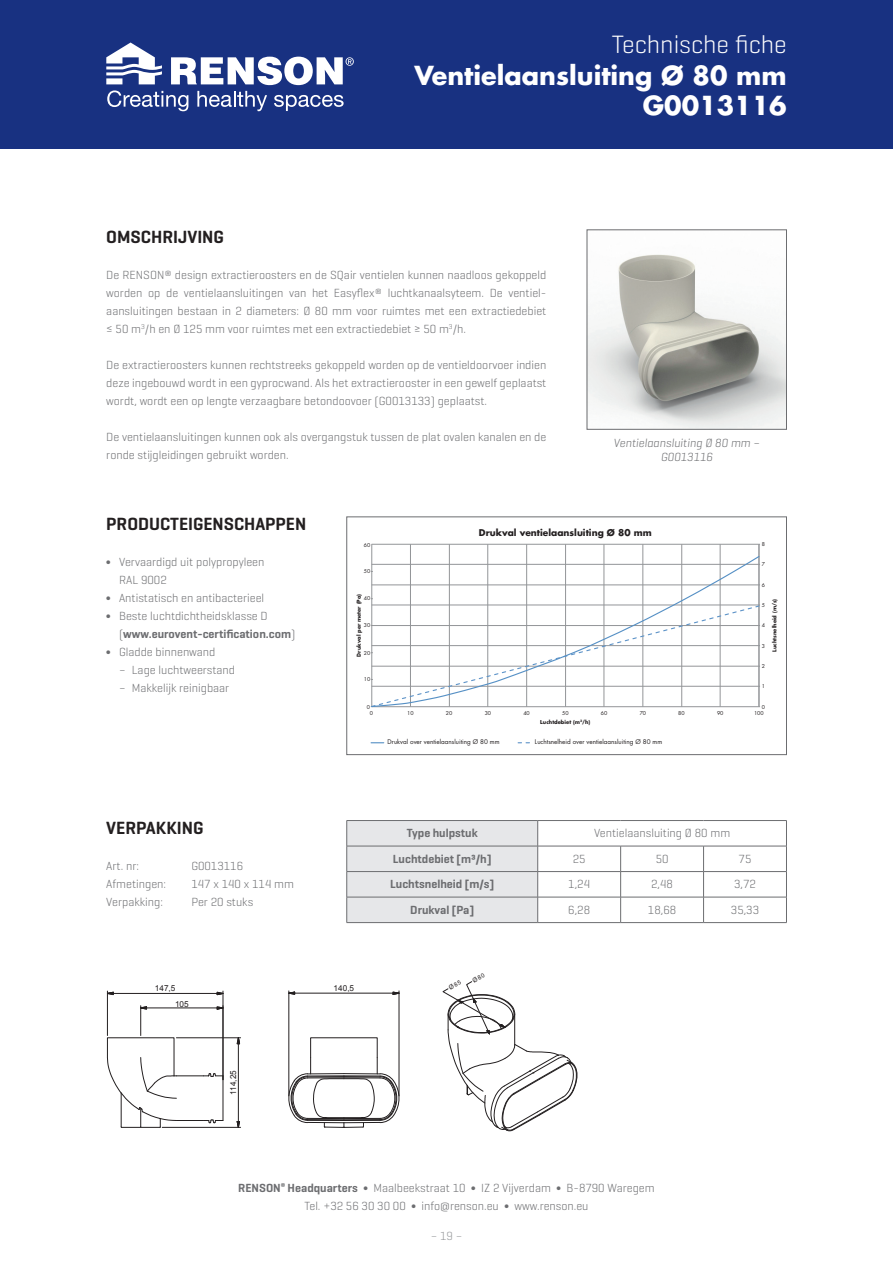
<style>
.page{position:relative;width:893px;height:1263px;background:#fff}
.page>*{position:absolute;margin:0;border:0;box-sizing:border-box;transform-origin:0 0}
.Titel_2{font:700 25.5px "Futura Std";color:#fff}
.Titel_2-2{font:300 25.5px "Geogrotesque";color:#fff}
.Titel_Paragraaf{font:600 18px "Geogrotesque";color:#231f20}
.Text_Body{font:300 12px/18px "Geogrotesque";color:#6c6d70}
.Insprong_1{font:300 12px/18px "Geogrotesque";color:#6c6d70}
.Tabeltekst{font:600 12px "Geogrotesque";color:#6c6d70}
.Tabeltekst-2{font:300 12px "Geogrotesque";color:#6c6d70}
.Insprong_2{font:300 12px "Geogrotesque";color:#6c6d70}
.Text_Bij_Beeld{font:italic 300 12px/13.5px "Geogrotesque";color:#6c6d70;text-align:center}
.t1{font:300 12px "Geogrotesque";color:#939598}
.t2{font:700 9px "Futura Std";color:#231f20}
.t3{font:8.25px "Arial";letter-spacing:.005em;color:#231f20}
.t4{font:6.3px "Futura Std";color:#231f20}
.t5{font:700 5.25px "Futura Std";color:#231f20}
.t6{font:5.25px/6.6px "Futura Std";color:#231f20}
.s1{font-weight:600}
</style>
<div class="page">
<div style="left:0;top:0;width:893px;height:149px;background:#183181"></div>
<svg style="left:106px;top:43px;width:248px;height:68px"></svg>
<img style="left:589px;top:254px;width:196px;height:173px">
<svg style="left:288px;top:1058px;width:112px;height:70px"></svg>
<svg style="left:107px;top:1006px;width:119px;height:122px"></svg>
<svg style="left:106px;top:991px;width:8px;height:4px"></svg>
<svg style="left:216px;top:991px;width:7px;height:4px"></svg>
<hr style="left:113px;top:993px;width:104px;height:1px;background:#231f20">
<hr style="left:107px;top:991px;width:1px;height:44px;background:#231f20">
<hr style="left:223px;top:991px;width:1px;height:89px;background:#231f20">
<svg style="left:236px;top:1038px;width:4px;height:12px"></svg>
<svg style="left:236px;top:1121px;width:4px;height:6px"></svg>
<hr style="left:238px;top:1044px;width:1px;height:77px;background:#231f20">
<hr style="left:176px;top:1037px;width:65px;height:1px;background:#231f20">
<hr style="left:162px;top:1127px;width:79px;height:1px;background:#231f20">
<svg style="left:288px;top:991px;width:7px;height:4px"></svg>
<svg style="left:392px;top:991px;width:7px;height:4px"></svg>
<hr style="left:295px;top:993px;width:98px;height:1px;background:#231f20">
<hr style="left:399px;top:991px;width:1px;height:105px;background:#231f20">
<hr style="left:289px;top:991px;width:1px;height:105px;background:#231f20">
<hr style="left:372px;top:544px;width:387px;height:1px;background:#939598">
<hr style="left:410px;top:544px;width:1px;height:163px;background:#939598">
<hr style="left:449px;top:544px;width:1px;height:163px;background:#939598">
<hr style="left:487px;top:544px;width:1px;height:163px;background:#939598">
<hr style="left:526px;top:544px;width:1px;height:163px;background:#939598">
<hr style="left:565px;top:544px;width:1px;height:163px;background:#939598">
<hr style="left:604px;top:544px;width:1px;height:163px;background:#939598">
<hr style="left:643px;top:544px;width:1px;height:163px;background:#939598">
<hr style="left:681px;top:544px;width:1px;height:163px;background:#939598">
<hr style="left:720px;top:544px;width:1px;height:163px;background:#939598">
<hr style="left:759px;top:544px;width:1px;height:163px;background:#939598">
<hr style="left:371px;top:544px;width:1px;height:163px;background:#939598">
<svg style="left:370px;top:555px;width:390px;height:153px"></svg>
<svg style="left:371px;top:742px;width:13px;height:1px"></svg>
<div style="left:347px;top:517px;width:440px;height:238px;border:1px solid #6c6d70"></div>
<hr style="left:621px;top:846px;width:83px;height:1px;background:#6c6d70">
<hr style="left:704px;top:846px;width:83px;height:1px;background:#6c6d70">
<hr style="left:621px;top:897px;width:83px;height:1px;background:#6c6d70">
<svg style="left:620px;top:847px;width:1px;height:75px"></svg>
<hr style="left:704px;top:897px;width:83px;height:1px;background:#6c6d70">
<svg style="left:703px;top:846px;width:1px;height:76px"></svg>
<svg style="left:786px;top:821px;width:1px;height:101px"></svg>
<hr style="left:621px;top:922px;width:83px;height:1px;background:#6c6d70">
<hr style="left:704px;top:922px;width:83px;height:1px;background:#6c6d70">
<hr style="left:538px;top:820px;width:83px;height:1px;background:#6c6d70">
<hr style="left:621px;top:820px;width:83px;height:1px;background:#6c6d70">
<hr style="left:704px;top:820px;width:83px;height:1px;background:#6c6d70">
<hr style="left:621px;top:871px;width:83px;height:1px;background:#6c6d70">
<hr style="left:704px;top:871px;width:83px;height:1px;background:#6c6d70">
<hr style="left:538px;top:846px;width:83px;height:1px;background:#6c6d70">
<hr style="left:538px;top:871px;width:83px;height:1px;background:#6c6d70">
<hr style="left:538px;top:897px;width:83px;height:1px;background:#6c6d70">
<svg style="left:346px;top:820px;width:192px;height:102px"></svg>
<hr style="left:347px;top:922px;width:191px;height:1px;background:#6c6d70">
<hr style="left:538px;top:922px;width:83px;height:1px;background:#6c6d70">
<svg style="left:442px;top:981px;width:136px;height:150px"></svg>
<p class="Titel_2-2" style="left:612px;top:29px;width:177px">Technische fiche</p>
<p class="Titel_2" style="left:414px;top:58px;width:374px">Ventielaansluiting Ø 80 mm</p>
<p class="Titel_2" style="left:643px;top:88px;width:145px">G0013116</p>
<p class="Titel_Paragraaf" style="left:106px;top:226px;width:119px">OMSCHRIJVING</p>
<p class="Text_Body" style="left:106px;top:266px;width:442px">De RENSON® design extractieroosters en de SQair ventielen kunnen naadloos gekoppeld worden op de ventielaansluitingen van het Easyflex® luchtkanaalsyteem. De ventiel&shy;aansluitingen bestaan in 2 diameters: Ø 80 mm voor ruimtes met een extractiedebiet ≤ 50 m<sup>3</sup>/h en Ø 125 mm voor ruimtes met een extractiedebiet ≥ 50 m<sup>3</sup>/h.</p>
<p class="Text_Body" style="left:106px;top:356px;width:442px;text-align:justify">De extractieroosters kunnen rechtstreeks gekoppeld worden op de ventieldoorvoer indien deze ingebouwd wordt in een gyprocwand. Als het extractierooster in een gewelf geplaatst wordt, wordt een op lengte verzaagbare betondoovoer (G0013133) geplaatst.</p>
<p class="Text_Body" style="left:106px;top:428px;width:442px">De ventielaansluitingen kunnen ook als overgangstuk tussen de plat ovalen kanalen en de ronde stijgleidingen gebruikt worden.</p>
<p class="Text_Bij_Beeld" style="left:614px;top:436px;width:148px">Ventielaansluiting Ø 80 mm –<br>G0013116</p>
<p class="Titel_Paragraaf" style="left:106px;top:513px;width:201px">PRODUCTEIGENSCHAPPEN</p>
<p class="Insprong_1" style="left:119px;top:553px;width:147px;text-indent:-13px">∫ Vervaardigd uit polypropyleen<br>RAL 9002</p>
<p class="Insprong_1" style="left:106px;top:589px;width:159px">∫ Antistatisch en antibacterieel</p>
<p class="Insprong_1" style="left:119px;top:607px;width:178px;text-indent:-13px">∫ Beste luchtdichtheidsklasse D (<span class="s1">www.eurovent-certification.com</span>)</p>
<p class="Insprong_1" style="left:106px;top:643px;width:111px">∫ Gladde binnenwand</p>
<p class="Insprong_2" style="left:119px;top:663px;width:118px">– Lage luchtweerstand</p>
<p class="Insprong_2" style="left:119px;top:681px;width:112px">– Makkelijk reinigbaar</p>
<p class="t2" style="left:479px;top:526px;width:174px">Drukval ventielaansluiting Ø 80 mm</p>
<p class="t6" style="left:762px;top:541px;width:5px">8</p>
<p class="t6" style="left:762px;top:561px;width:5px">7</p>
<p class="t6" style="left:762px;top:581px;width:5px">6</p>
<p class="t6" style="left:762px;top:602px;width:5px">5</p>
<p class="t6" style="left:762px;top:622px;width:5px">4</p>
<p class="t6" style="left:762px;top:642px;width:5px">3</p>
<p class="t6" style="left:762px;top:663px;width:5px">2</p>
<p class="t6" style="left:762px;top:683px;width:5px">1</p>
<p class="t6" style="left:762px;top:704px;width:5px">0</p>
<p class="t6" style="left:364px;top:541px;width:8px">60</p>
<p class="t6" style="left:364px;top:567px;width:8px">50</p>
<p class="t6" style="left:364px;top:595px;width:8px">40</p>
<p class="t6" style="left:364px;top:622px;width:8px">30</p>
<p class="t6" style="left:364px;top:649px;width:8px">20</p>
<p class="t6" style="left:364px;top:676px;width:8px">10</p>
<p class="t6" style="left:370px;top:704px;width:5px;text-indent:-3px">0<br>0</p>
<p class="t6" style="left:407px;top:710px;width:8px">10</p>
<p class="t6" style="left:446px;top:710px;width:8px">20</p>
<p class="t6" style="left:485px;top:710px;width:8px">30</p>
<p class="t6" style="left:523px;top:710px;width:8px">40</p>
<p class="t6" style="left:562px;top:710px;width:8px">50</p>
<p class="t6" style="left:601px;top:710px;width:8px">60</p>
<p class="t6" style="left:640px;top:710px;width:8px">70</p>
<p class="t6" style="left:678px;top:710px;width:8px">80</p>
<p class="t6" style="left:717px;top:710px;width:8px">90</p>
<p class="t6" style="left:754px;top:710px;width:11px">100</p>
<p class="t5" style="left:355px;top:657px;width:64px;rotate:-90deg">Drukval per meter (Pa)</p>
<p class="t5" style="left:771px;top:652px;width:55px;rotate:-90deg">Luchtsnelheid (m/s)</p>
<p class="t5" style="left:540px;top:718px;width:52px">Luchtdebiet (m<sup>3</sup>/h)</p>
<p class="t4" style="left:388px;top:738px;width:113px">Drukval over ventielaansluiting Ø 80 mm</p>
<p class="t4" style="left:535px;top:738px;width:129px">Luchtsnelheid over ventielaansluiting Ø 80 mm</p>
<p class="Titel_Paragraaf" style="left:106px;top:816px;width:99px">VERPAKKING</p>
<p class="Text_Body" style="left:106px;top:856px;width:34px">Art. nr:</p>
<p class="Text_Body" style="left:191px;top:856px;width:53px">G0013116</p>
<p class="Text_Body" style="left:106px;top:874px;width:61px">Afmetingen:</p>
<p class="Text_Body" style="left:191px;top:874px;width:104px">147 x 140 x 114 mm</p>
<p class="Text_Body" style="left:106px;top:892px;width:58px">Verpakking:</p>
<p class="Text_Body" style="left:191px;top:892px;width:63px">Per 20 stuks</p>
<p class="t3" style="left:155px;top:983px;width:22px">147,5</p>
<p class="t3" style="left:175px;top:999px;width:15px">105</p>
<p class="t3" style="left:228px;top:1095px;width:27px;rotate:-90deg">114,25</p>
<p class="t3" style="left:334px;top:983px;width:22px">140,5</p>
<p class="Tabeltekst" style="left:407px;top:825px;width:72px">Type hulpstuk</p>
<p class="Tabeltekst-2" style="left:594px;top:825px;width:138px">Ventielaansluiting Ø 80 mm</p>
<p class="Tabeltekst" style="left:393px;top:851px;width:100px">Luchtdebiet [m³/h]</p>
<p class="Tabeltekst-2" style="left:573px;top:851px;width:14px">25</p>
<p class="Tabeltekst-2" style="left:656px;top:851px;width:14px">50</p>
<p class="Tabeltekst-2" style="left:739px;top:851px;width:14px">75</p>
<p class="Tabeltekst" style="left:390px;top:877px;width:106px">Luchtsnelheid [m/s]</p>
<p class="Tabeltekst-2" style="left:568px;top:877px;width:23px">1,24</p>
<p class="Tabeltekst-2" style="left:651px;top:877px;width:23px">2,48</p>
<p class="Tabeltekst-2" style="left:734px;top:877px;width:23px">3,72</p>
<p class="Tabeltekst" style="left:410px;top:902px;width:65px">Drukval [Pa]</p>
<p class="Tabeltekst-2" style="left:568px;top:902px;width:23px">6,28</p>
<p class="Tabeltekst-2" style="left:648px;top:902px;width:30px">18,68</p>
<p class="Tabeltekst-2" style="left:731px;top:902px;width:30px">35,33</p>
<p class="Text_Body" style="left:238px;top:1179px;width:418px;text-align:center"><span class="s1">RENSON</span><sup>®</sup> <span class="s1">Headquarters</span> ∫ Maalbeekstraat 10 ∫ IZ 2 Vijverdam ∫ B-8790 Waregem<br>Tel. +32 56 30 30 00 ∫ info@renson.eu ∫ www.renson.eu</p>
<p class="t1" style="left:431px;top:1228px;width:33px">– 19 –</p>
</div>
